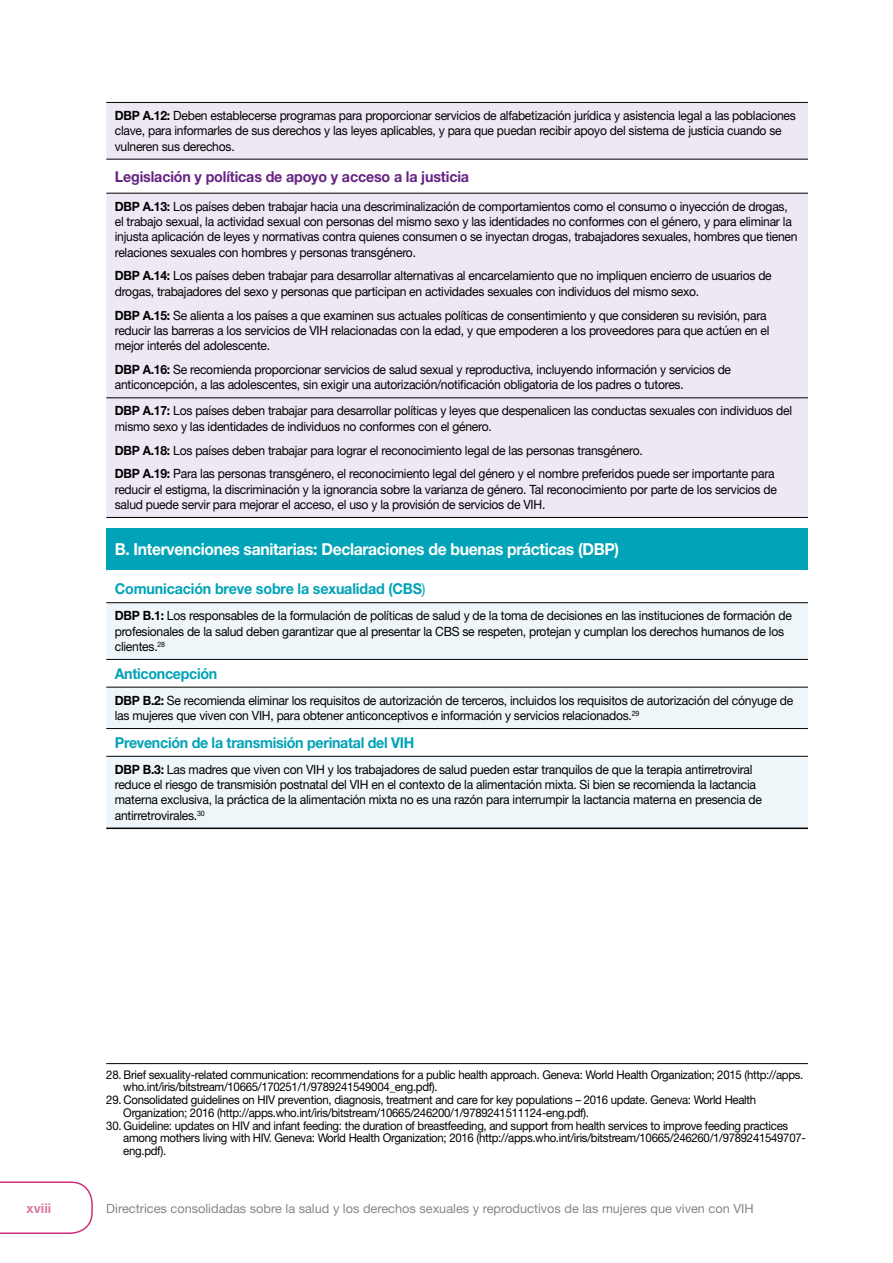
<style>
.page{position:relative;width:893px;height:1263px;background:#fff}
.page>*{position:absolute;margin:0;border:0;box-sizing:border-box;transform-origin:0 0}
.table_header_row{font:700 16.5px "Helvetica Neue LT Std";letter-spacing:-.02em;color:#fff;scale:.95 1}
.table_body_-_numbere{font:700 15px "Helvetica Neue LT Std";letter-spacing:-.02em;color:#00a3b7;scale:.95 1}
.table_body_-_numbere-2{font:700 15px "Helvetica Neue LT Std";letter-spacing:-.01em;color:#662383;scale:.95 1}
.t1{font:700 13.5px "Helvetica Neue LT Std";color:#dd79a4}
.table_body_-_numbere-3{font:12.75px/15.3px "Helvetica Neue LT Std";letter-spacing:-.02em;color:#000;scale:.95 1}
.t2{font:12.75px "Helvetica Neue LT Std";color:#878787}
.t3{font:12px/12.8px "Helvetica Neue LT Std";letter-spacing:-.025em;color:#000;scale:.95 1}
.s1{font-weight:700}
.s2{font-weight:400}
</style>
<div class="page">
<svg style="left:0;top:1181px;width:93px;height:53px"></svg>
<hr style="left:106px;top:1063px;width:702px;height:1px;background:#000">
<svg style="left:106px;top:103px;width:702px;height:414px;background:#eee9f5"></svg>
<div style="left:106px;top:528px;width:702px;height:42px;background:#00a3b7"></div>
<svg style="left:106px;top:603px;width:702px;height:224px;fill:#eff6f9"></svg>
<hr style="left:106px;top:102px;width:702px;height:1px;background:#000">
<hr style="left:106px;top:159px;width:702px;height:1px;background:#000">
<hr style="left:106px;top:193px;width:702px;height:1px;background:#000">
<hr style="left:106px;top:659px;width:702px;height:1px;background:#000">
<hr style="left:106px;top:687px;width:702px;height:1px;background:#000">
<hr style="left:106px;top:728px;width:702px;height:1px;background:#000">
<hr style="left:106px;top:756px;width:702px;height:1px;background:#000">
<hr style="left:106px;top:397px;width:702px;height:1px;background:#000">
<hr style="left:106px;top:517px;width:702px;height:1px;background:#000">
<hr style="left:106px;top:602px;width:702px;height:1px;background:#000">
<hr style="left:106px;top:827px;width:702px;height:2px;background:#000">
<p class="table_body_-_numbere-3" style="left:115px;top:108px;width:718px"><span class="s1">DBP A.12:</span> Deben establecerse programas para proporcionar servicios de alfabetización jurídica y asistencia legal a las poblaciones clave, para informarles de sus derechos y las leyes aplicables, y para que puedan recibir apoyo del sistema de justicia cuando se vulneren sus derechos.</p>
<p class="table_body_-_numbere-2" style="left:115px;top:167px;width:374px">Legislación y políticas de apoyo y acceso a la justicia</p>
<p class="table_body_-_numbere-3" style="left:115px;top:198px;width:720px"><span class="s1">DBP A.13:</span> Los países deben trabajar hacia una descriminalización de comportamientos como el consumo o inyección de drogas, el trabajo sexual, la actividad sexual con personas del mismo sexo y las identidades no conformes con el género, y para eliminar la injusta aplicación de leyes y normativas contra quienes consumen o se inyectan drogas, trabajadores sexuales, hombres que tienen relaciones sexuales con hombres y personas transgénero.</p>
<p class="table_body_-_numbere-3" style="left:115px;top:268px;width:693px"><span class="s1">DBP A.14:</span> Los países deben trabajar para desarrollar alternativas al encarcelamiento que no impliquen encierro de usuarios de drogas, trabajadores del sexo y personas que participan en actividades sexuales con individuos del mismo sexo.</p>
<p class="table_body_-_numbere-3" style="left:115px;top:307px;width:691px"><span class="s1">DBP A.15:</span> Se alienta a los países a que examinen sus actuales políticas de consentimiento y que consideren su revisión, para reducir las barreras a los servicios de VIH relacionadas con la edad, y que empoderen a los proveedores para que actúen en el mejor interés del adolescente.</p>
<p class="table_body_-_numbere-3" style="left:115px;top:362px;width:650px"><span class="s1">DBP A.16:</span> Se recomienda proporcionar servicios de salud sexual y reproductiva, incluyendo información y servicios de anticoncepción, a las adolescentes, sin exigir una autorización/notificación obligatoria de los padres o tutores.</p>
<p class="table_body_-_numbere-3" style="left:115px;top:403px;width:714px"><span class="s1">DBP A.17:</span> Los países deben trabajar para desarrollar políticas y leyes que despenalicen las conductas sexuales con individuos del mismo sexo y las identidades de individuos no conformes con el género.</p>
<p class="table_body_-_numbere-3" style="left:115px;top:442px;width:557px"><span class="s1">DBP A.18:</span> Los países deben trabajar para lograr el reconocimiento legal de las personas transgénero.</p>
<p class="table_body_-_numbere-3" style="left:115px;top:466px;width:698px"><span class="s1">DBP A.19:</span> Para las personas transgénero, el reconocimiento legal del género y el nombre preferidos puede ser importante para reducir el estigma, la discriminación y la ignorancia sobre la varianza de género. Tal reconocimiento por parte de los servicios de salud puede servir para mejorar el acceso, el uso y la provisión de servicios de VIH.</p>
<p class="table_header_row" style="left:115px;top:539px;width:532px">B. Intervenciones sanitarias: Declaraciones de buenas prácticas (DBP)</p>
<p class="table_body_-_numbere" style="left:115px;top:580px;width:329px">Comunicación breve sobre la sexualidad (CBS<span class="s2">)</span></p>
<p class="table_body_-_numbere-3" style="left:115px;top:608px;width:714px"><span class="s1">DBP B.1:</span> Los responsables de la formulación de políticas de salud y de la toma de decisiones en las instituciones de formación de profesionales de la salud deben garantizar que al presentar la CBS se respeten, protejan y cumplan los derechos humanos de los clientes.<sup>28</sup></p>
<p class="table_body_-_numbere" style="left:115px;top:664px;width:110px">Anticoncepción</p>
<p class="table_body_-_numbere-3" style="left:115px;top:692px;width:716px"><span class="s1">DBP B.2:</span> Se recomienda eliminar los requisitos de autorización de terceros, incluidos los requisitos de autorización del cónyuge de las mujeres que viven con VIH, para obtener anticonceptivos e información y servicios relacionados.<sup>29</sup></p>
<p class="table_body_-_numbere" style="left:115px;top:733px;width:317px">Prevención de la transmisión perinatal del VIH</p>
<p class="table_body_-_numbere-3" style="left:115px;top:761px;width:683px"><span class="s1">DBP B.3:</span> Las madres que viven con VIH y los trabajadores de salud pueden estar tranquilos de que la terapia antirretroviral reduce el riesgo de transmisión postnatal del VIH en el contexto de la alimentación mixta. Si bien se recomienda la lactancia materna exclusiva, la práctica de la alimentación mixta no es una razón para interrumpir la lactancia materna en presencia de antirretrovirales.<sup>30</sup></p>
<p class="t3" style="left:123px;top:1068px;width:717px;text-indent:-17px">28. Brief sexuality-related communication: recommendations for a public health approach. Geneva: World Health Organization; 2015 (http://apps. who.int/iris/bitstream/10665/170251/1/9789241549004_eng.pdf).</p>
<p class="t3" style="left:123px;top:1093px;width:668px;text-indent:-17px">29. Consolidated guidelines on HIV prevention, diagnosis, treatment and care for key populations – 2016 update. Geneva: World Health<br>Organization; 2016 (http://apps.who.int/iris/bitstream/10665/246200/1/9789241511124-eng.pdf).</p>
<p class="t3" style="left:123px;top:1119px;width:720px;text-indent:-17px">30. Guideline: updates on HIV and infant feeding: the duration of breastfeeding, and support from health services to improve feeding practices among mothers living with HIV. Geneva: World Health Organization; 2016 (http://apps.who.int/iris/bitstream/10665/246260/1/9789241549707- eng.pdf).</p>
<p class="t1" style="left:27px;top:1199px;width:26px">xviii</p>
<p class="t2" style="left:106px;top:1201px;width:649px">Directrices consolidadas sobre la salud y los derechos sexuales y reproductivos de las mujeres que viven con VIH</p>
</div>
